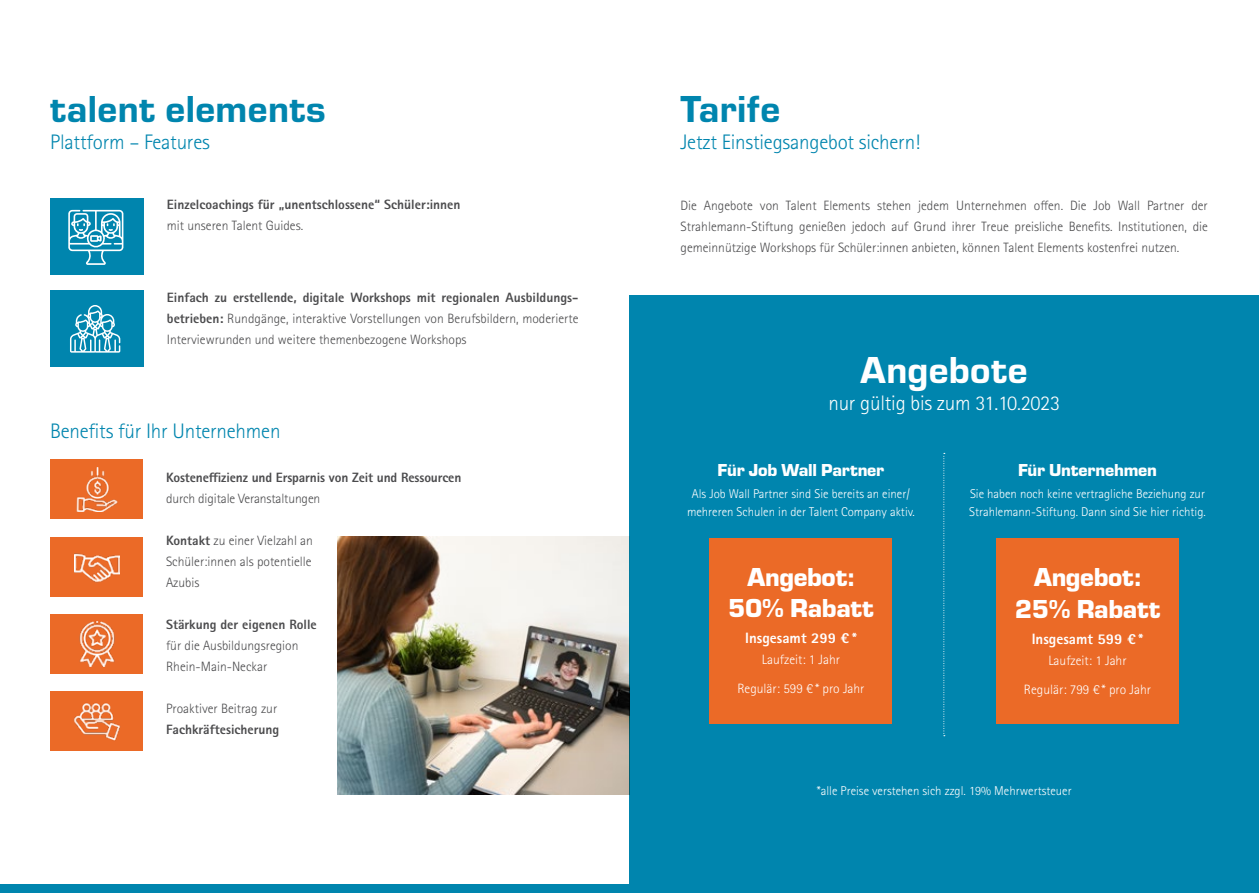
<style>
.page{position:relative;width:1259px;height:893px;background:#fff}
.page>*{position:absolute;margin:0;border:0;box-sizing:border-box;transform-origin:0 0}
.t1{font:39px "Eurostile Hea";letter-spacing:.01em;color:#0085ae}
.t2{font:39px "Eurostile Hea";letter-spacing:.01em;color:#fff}
.t3{font:900 27px/31.2px "Eurostile";letter-spacing:-.01em;color:#fff;text-align:center}
.t4{font:300 21px "Rotis Sans Serif Pro";letter-spacing:-.01em;color:#0085ae}
.t5{font:300 21px "Rotis Sans Serif Pro";letter-spacing:-.01em;color:#fff}
.t6{font:900 18px "Eurostile";letter-spacing:-.01em;color:#fff}
.t7{font:800 15px "Rotis Sans Serif Pro";color:#fff}
.t8{font:300 13.5px/21px "Rotis Sans Serif Pro";color:#4b4b4d;text-align:justify}
.t9{font:800 13.5px "Rotis Sans Serif Pro";color:#4b4b4d}
.t10{font:300 13.5px/29.5px "Rotis Sans Serif Pro";color:#fff;text-align:center}
.t11{font:300 12.75px/18px "Rotis Sans Serif Pro";color:#fff;text-align:center}
.s1{font-weight:800}
</style>
<div class="page">
<img style="left:338px;top:537px;width:291px;height:258px">
<div style="left:629px;top:295px;width:630px;height:598px;background:#0085ae"></div>
<div style="left:50px;top:198px;width:94px;height:77px;background:#0085ae"></div>
<div style="left:50px;top:291px;width:94px;height:76px;background:#0085ae"></div>
<svg style="left:70px;top:305px;width:50px;height:48px"></svg>
<svg style="left:68px;top:210px;width:55px;height:55px"></svg>
<div style="left:709px;top:538px;width:183px;height:186px;background:#eb6a27"></div>
<div style="left:996px;top:538px;width:183px;height:186px;background:#eb6a27"></div>
<svg style="left:943px;top:453px;width:2px;height:283px"></svg>
<div style="left:51px;top:459px;width:92px;height:60px;background:#eb6a27"></div>
<img style="left:76px;top:467px;width:42px;height:44px">
<div style="left:51px;top:537px;width:92px;height:59px;background:#eb6a27"></div>
<img style="left:75px;top:553px;width:44px;height:30px">
<div style="left:51px;top:614px;width:92px;height:60px;background:#eb6a27"></div>
<img style="left:79px;top:621px;width:36px;height:45px">
<div style="left:51px;top:691px;width:92px;height:60px;background:#eb6a27"></div>
<img style="left:73px;top:703px;width:47px;height:38px">
<div style="left:0;top:884px;width:1259px;height:9px;background:#0085ae"></div>
<h1 class="t1" style="left:50px;top:82px;width:277px">talent elements</h1>
<h3 class="t4" style="left:50px;top:130px;width:161px">Plattform – Features</h3>
<p class="t9" style="left:167px;top:196px;width:295px">Einzelcoachings für „unentschlossene“ Schüler:innen</p>
<p class="t8" style="left:167px;top:216px;width:138px">mit unseren Talent Guides.</p>
<p class="t8" style="left:167px;top:287px;width:413px"><span class="s1">Einfach zu erstellende, digitale Workshops mit regionalen Ausbildungs&shy;betrieben:</span> Rundgänge, interaktive Vorstellungen von Berufsbildern, moderierte Interviewrunden und weitere themenbezogene Workshops</p>
<h3 class="t4" style="left:50px;top:419px;width:232px">Benefits für Ihr Unternehmen</h3>
<p class="t9" style="left:166px;top:469px;width:297px">Kosteneffizienz und Ersparnis von Zeit und Ressourcen</p>
<p class="t8" style="left:166px;top:488px;width:156px">durch digitale Veranstaltungen</p>
<p class="t8" style="left:166px;top:530px;width:148px"><span class="s1">Kontakt</span> zu einer Vielzahl an Schüler:innen als potentielle Azubis</p>
<p class="t9" style="left:166px;top:616px;width:152px">Stärkung der eigenen Rolle</p>
<p class="t8" style="left:166px;top:635px;width:134px">für die Ausbildungsregion<br>Rhein-Main-Neckar</p>
<p class="t8" style="left:166px;top:698px;width:113px">Proaktiver Beitrag zur</p>
<p class="t9" style="left:166px;top:721px;width:115px">Fachkräftesicherung</p>
<h1 class="t1" style="left:680px;top:82px;width:101px">Tarife</h1>
<h3 class="t4" style="left:680px;top:130px;width:241px">Jetzt Einstiegsangebot sichern!</h3>
<p class="t8" style="left:680px;top:195px;width:529px">Die Angebote von Talent Elements stehen jedem Unternehmen offen. Die Job Wall Partner der Strahlemann-Stiftung genießen jedoch auf Grund ihrer Treue preisliche Benefits. Institutionen, die gemeinnützige Workshops für Schüler:innen anbieten, können Talent Elements kostenfrei nutzen.</p>
<h1 class="t2" style="left:860px;top:343px;width:169px">Angebote</h1>
<h3 class="t5" style="left:828px;top:391px;width:233px">nur gültig bis zum 31.10.2023</h3>
<h3 class="t6" style="left:717px;top:457px;width:168px">Für Job Wall Partner</h3>
<p class="t11" style="left:687px;top:485px;width:229px">Als Job Wall Partner sind Sie bereits an einer/ mehreren Schulen in der Talent Company aktiv.</p>
<h2 class="t3" style="left:728px;top:560px;width:147px">Angebot:<br>50% Rabatt</h2>
<p class="t7" style="left:745px;top:628px;width:113px">Insgesamt 299 € *</p>
<p class="t10" style="left:737px;top:644px;width:129px">Laufzeit: 1 Jahr<br>Regulär: 599 € * pro Jahr</p>
<h3 class="t6" style="left:1018px;top:457px;width:140px">Für Unternehmen</h3>
<p class="t11" style="left:969px;top:485px;width:238px;text-align:left">Sie haben noch keine vertragliche Beziehung zur<br>Strahlemann-Stiftung. Dann sind Sie hier richtig.</p>
<h2 class="t3" style="left:1014px;top:559px;width:147px;line-height:32.4px">Angebot:<br>25% Rabatt</h2>
<p class="t7" style="left:1031px;top:629px;width:113px">Insgesamt 599 € *</p>
<p class="t10" style="left:1024px;top:645px;width:129px">Laufzeit: 1 Jahr<br>Regulär: 799 € * pro Jahr</p>
<p class="t11" style="left:816px;top:782px;width:256px">*alle Preise verstehen sich zzgl. 19% Mehrwertsteuer</p>
</div>
